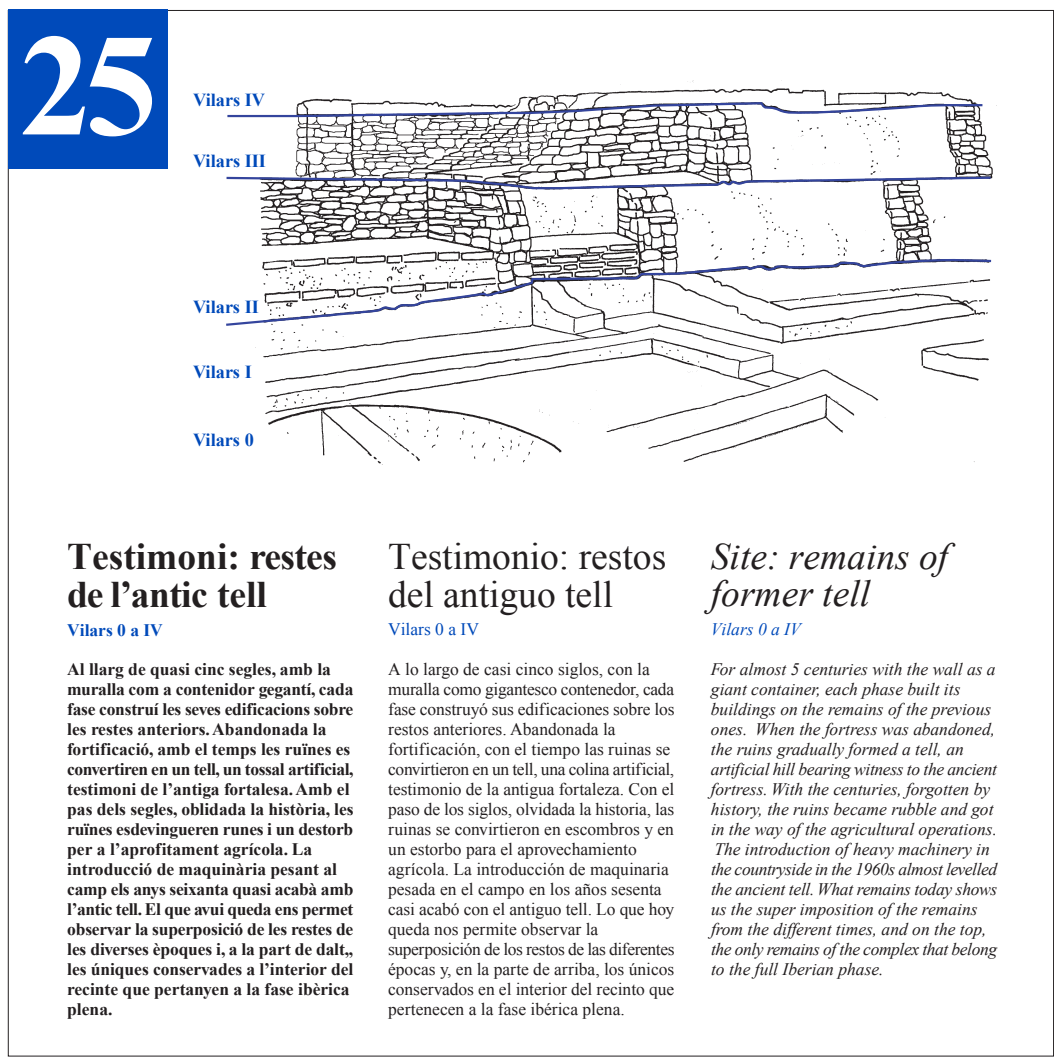
<style>
.page{position:relative;width:1063px;height:1064px;background:#fff}
.page>*{position:absolute;margin:0;border:0;box-sizing:border-box;transform-origin:0 0}
.t1{font:700 145.75px "Times New Roman";color:#fff}
.t2{font:37.5px/37.5px "Times New Roman";color:#231f20}
.t3{font:700 37.5px/37.5px "Times New Roman";color:#231f20}
.t4{font:italic 37.5px/37.5px "Times New Roman";color:#231f20}
.t5{font:700 18.38px "Times New Roman";color:#004aba}
.t6{font:17.5px/20px "Times New Roman";color:#231f20}
.t7{font:700 17.5px/20px "Times New Roman";letter-spacing:-.005em;color:#231f20}
.t8{font:italic 17.5px/20px "Times New Roman";color:#231f20}
.t9{font:700 17.5px "Times New Roman";color:#004aba}
.t10{font:17.5px "Times New Roman";color:#004aba}
.t11{font:italic 17.5px "Times New Roman";color:#004aba}
</style>
<div class="page">
<img style="left:255px;top:81px;width:742px;height:383px">
<svg style="left:227px;top:101px;width:758px;height:17px"></svg>
<svg style="left:226px;top:175px;width:767px;height:16px"></svg>
<svg style="left:226px;top:257px;width:767px;height:70px"></svg>
<div style="left:9px;top:10px;width:159px;height:159px;background:#004aba"></div>
<h1 class="t1" style="left:19px;top:5px;width:140px">25</h1>
<p class="t5" style="left:193px;top:89px;width:74px">Vilars IV</p>
<p class="t5" style="left:193px;top:151px;width:75px">Vilars III</p>
<p class="t5" style="left:193px;top:296px;width:67px">Vilars II</p>
<p class="t5" style="left:193px;top:362px;width:60px">Vilars I</p>
<p class="t5" style="left:193px;top:430px;width:62px">Vilars 0</p>
<h2 class="t3" style="left:67px;top:538px;width:271px">Testimoni: restes de l’antic tell</h2>
<p class="t9" style="left:67px;top:620px;width:97px">Vilars 0 a IV</p>
<h2 class="t2" style="left:388px;top:538px;width:280px">Testimonio: restos del antiguo tell</h2>
<p class="t10" style="left:388px;top:620px;width:92px">Vilars 0 a IV</p>
<h2 class="t4" style="left:711px;top:537px;width:239px">Site: remains of former tell</h2>
<p class="t11" style="left:711px;top:619px;width:91px">Vilars 0 a IV</p>
<p class="t7" style="left:67px;top:659px;width:288px">Al llarg de quasi cinc segles, amb la muralla com a contenidor gegantí, cada fase construí les seves edificacions sobre les restes anteriors.Abandonada la fortificació, amb el temps les ruïnes es convertiren en un tell, un tossal artificial, testimoni de l’antiga fortalesa.Amb el pas dels segles, oblidada la història, les ruïnes esdevingueren runes i un destorb per a l’aprofitament agrícola. La introducció de maquinària pesant al camp els anys seixanta quasi acabà amb l’antic tell. El que avui queda ens permet observar la superposició de les restes de les diverses èpoques i, a la part de dalt,, les úniques conservades a l’interior del recinte que pertanyen a la fase ibèrica plena.</p>
<p class="t6" style="left:388px;top:659px;width:288px">A lo largo de casi cinco siglos, con la muralla como gigantesco contenedor, cada fase construyó sus edificaciones sobre los restos anteriores. Abandonada la fortificación, con el tiempo las ruinas se convirtieron en un tell, una colina artificial, testimonio de la antigua fortaleza. Con el paso de los siglos, olvidada la historia, las ruinas se convirtieron en escombros y en un estorbo para el aprovechamiento agrícola. La introducción de maquinaria pesada en el campo en los años sesenta casi acabó con el antiguo tell. Lo que hoy queda nos permite observar la superposición de los restos de las diferentes épocas y, en la parte de arriba, los únicos conservados en el interior del recinto que pertenecen a la fase ibérica plena.</p>
<p class="t8" style="left:711px;top:659px;width:288px">For almost 5 centuries with the wall as a giant container, each phase built its buildings on the remains of the previous ones. When the fortress was abandoned, the ruins gradually formed a tell, an artificial hill bearing witness to the ancient fortress. With the centuries, forgotten by history, the ruins became rubble and got in the way of the agricultural operations.<br>The introduction of heavy machinery in the countryside in the 1960s almost levelled the ancient tell. What remains today shows us the super imposition of the remains from the different times, and on the top, the only remains of the complex that belong to the full Iberian phase.</p>
</div>
